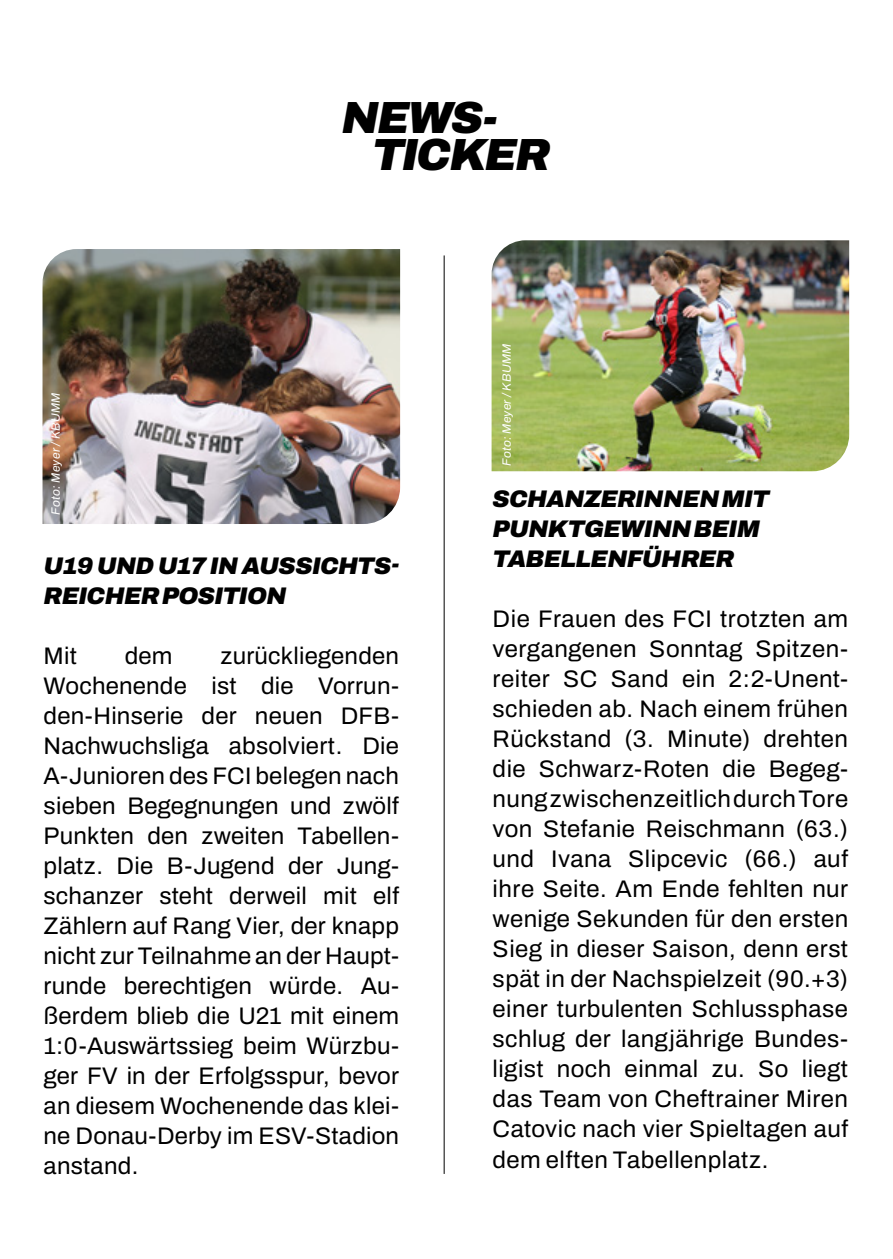
<style>
.page{position:relative;width:893px;height:1259px;background:#fff}
.page>*{position:absolute;margin:0;border:0;box-sizing:border-box;transform-origin:0 0}
.t1{font:italic 600 45px/37.5px "Archivo";letter-spacing:-.045em;color:#000}
.t2{font:600 24px/30px "Archivo";letter-spacing:.015em;color:#000;text-align:justify}
.t3{font:italic 600 24px/30px "Archivo";letter-spacing:-.025em;color:#000}
.t4{font:italic 600 12px "Archivo";letter-spacing:.03em;color:#fff}
</style>
<div class="page">
<hr style="left:444px;top:255px;width:1px;height:919px;background:#000">
<img style="left:43px;top:249px;width:357px;height:275px">
<img style="left:492px;top:240px;width:357px;height:231px">
<h1 class="t1" style="left:372px;top:98px;width:180px;text-indent:-30px">NEWS-<br>TICKER</h1>
<p class="t4" style="left:47px;top:514px;width:124px;rotate:-90deg">Foto: Meyer / KBUMM</p>
<p class="t3" style="left:44px;top:550px;width:357px">U19 UND U17 IN AUSSICHTS-<br>REICHER POSITION</p>
<p class="t2" style="left:44px;top:640px;width:357px;text-indent:177px">zurückliegenden Wochenende ist die Vorrun&shy;den-Hinserie der neuen DFB-Nachwuchsliga absolviert. Die A-Junioren des FCI belegen nach sieben Begegnungen und zwölf Punkten den zweiten Tabellen&shy;platz. Die B-Jugend der Jung&shy;schanzer steht derweil mit elf Zählern auf Rang Vier, der knapp nicht zur Teilnahme an der Haupt&shy;runde berechtigen würde. Au&shy;ßerdem blieb die U21 mit einem 1:0-Auswärtssieg beim Würzbu&shy;ger FV in der Erfolgsspur, bevor an diesem Wochenende das klei&shy;ne Donau-Derby im ESV-Stadion anstand.</p>
<p class="t2" style="left:44px;top:640px;width:35px">Mit</p>
<p class="t2" style="left:125px;top:640px;width:49px">dem</p>
<p class="t4" style="left:498px;top:466px;width:124px;rotate:-90deg">Foto: Meyer / KBUMM</p>
<p class="t3" style="left:493px;top:484px;width:278px">SCHANZERINNEN MIT<br>PUNKTGEWINN BEIM<br>TABELLENFÜHRER</p>
<p class="t2" style="left:493px;top:604px;width:357px">Die Frauen des FCI trotzten am vergangenen Sonntag Spitzen&shy;reiter SC Sand ein 2:2-Unent&shy;schieden ab. Nach einem frühen Rückstand (3. Minute) drehten die Schwarz-Roten die Begeg&shy;nung zwischenzeitlich durch Tore von Stefanie Reischmann (63.) und Ivana Slipcevic (66.) auf ihre Seite. Am Ende fehlten nur wenige Sekunden für den ersten Sieg in dieser Saison, denn erst spät in der Nachspielzeit (90.+3) einer turbulenten Schlussphase schlug der langjährige Bundes&shy;ligist noch einmal zu. So liegt das Team von Cheftrainer Miren Catovic nach vier Spieltagen auf dem elften Tabellenplatz.</p>
</div>
